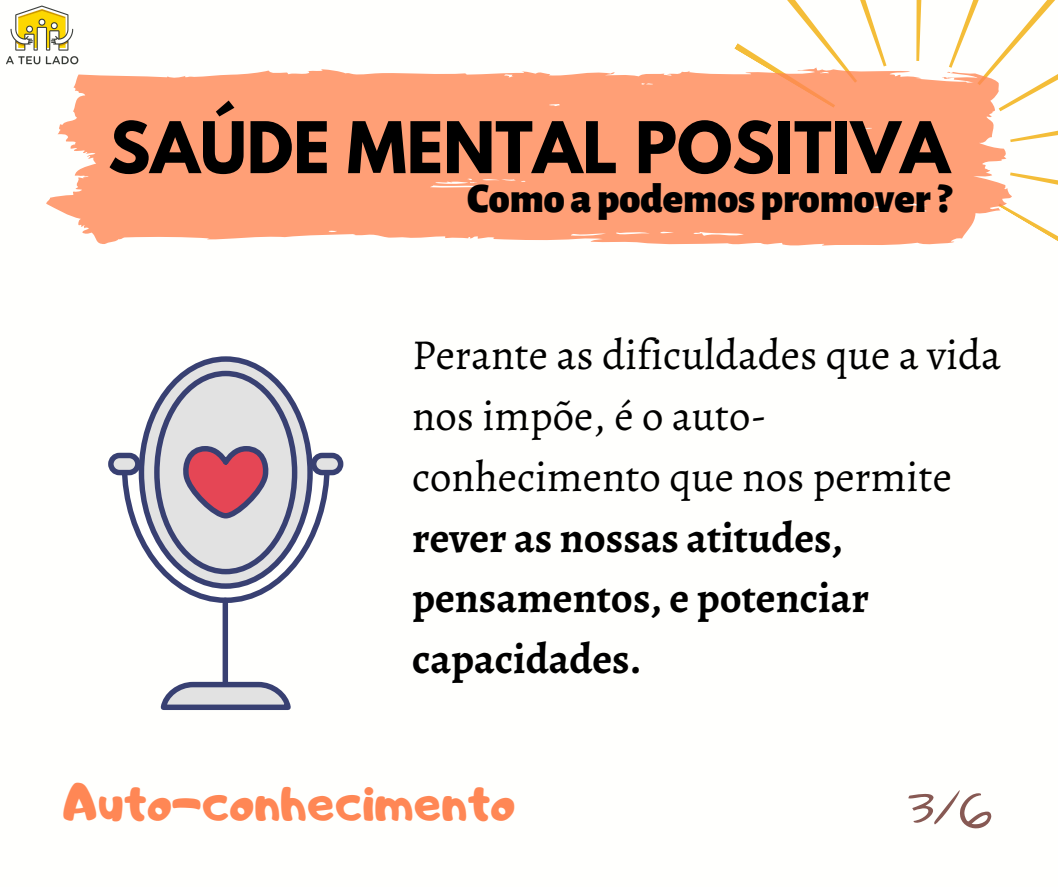
<style>
.page{position:relative;width:1058px;height:887px;background:#fff}
.page>*{position:absolute;margin:0;border:0;box-sizing:border-box;transform-origin:0 0}
.t1{font:700 63px "League Spartan";color:#000}
.t2{font:49.5px "Adigiana Toybox";color:#ff8755}
.t3{font:42.75px/60.8px "Alegreya";color:#000}
.t4{font:700 42.75px/60.8px "Alegreya";color:#000}
.t5{font:900 42px "Alegreya Sans";color:#000}
</style>
<div class="page">
<svg style="left:734px;top:0;width:324px;height:241px"></svg>
<svg style="left:46px;top:68px;width:965px;height:178px;background:#fea985"></svg>
<svg style="left:141px;top:359px;width:169px;height:227px;background:#a3a6b8"></svg>
<div style="left:157px;top:373px;width:137px;height:198px;background:#e2e2e2;border-radius:50%"></div>
<div style="left:314px;top:455px;width:27px;height:17px;background:#e2e2e2;border-radius:9px"></div>
<div style="left:311px;top:453px;width:32px;height:22px;border:5px solid #384072;border-radius:9px"></div>
<svg style="left:111px;top:455px;width:27px;height:17px"></svg>
<div style="left:108px;top:453px;width:33px;height:22px;border:5px solid #384072;border-radius:9px"></div>
<div style="left:222px;top:600px;width:6px;height:84px;background:#384072"></div>
<svg style="left:160px;top:679px;width:131px;height:31px"></svg>
<svg style="left:119px;top:443px;width:213px;height:162px"></svg>
<img style="left:6px;top:5px;width:74px;height:68px">
<h1 class="t1" style="left:108px;top:116px;width:843px">SAÚDE MENTAL POSITIVA</h1>
<p class="t5" style="left:467px;top:178px;width:485px">Como a podemos promover?</p>
<p class="t3" style="left:412px;top:324px;width:590px">Perante as dificuldades que a vida nos impõe, é o auto&shy;conhecimento que nos permite</p>
<p class="t4" style="left:412px;top:507px;width:458px">rever as nossas atitudes, pensamentos, e potenciar capacidades.</p>
<p class="t2" style="left:63px;top:770px;width:454px">Auto-conhecimento</p>
</div>
